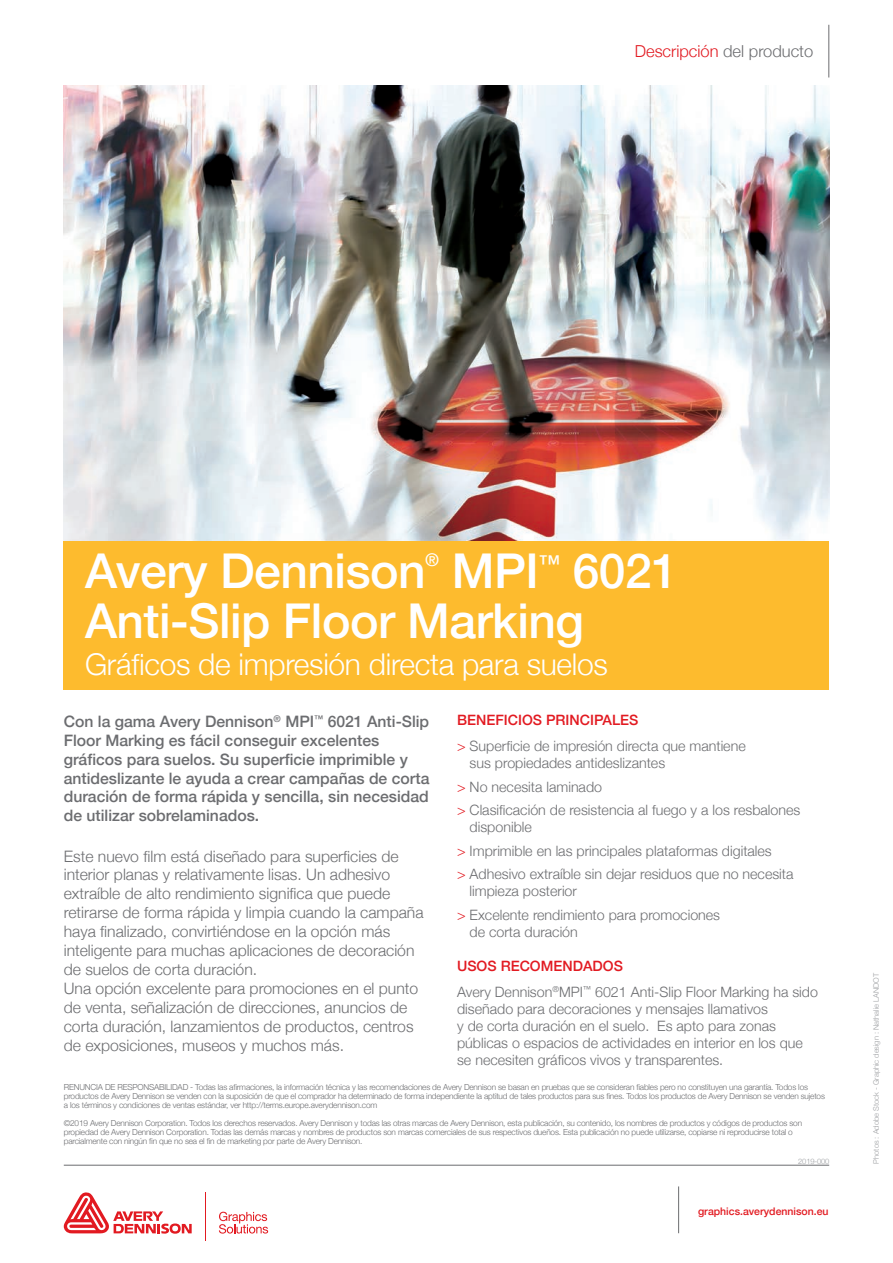
<style>
.page{position:relative;width:893px;height:1263px;background:#fff}
.page>*{position:absolute;margin:0;border:0;box-sizing:border-box;transform-origin:0 0}
.t1{font:500 48px/49.5px "Helvetica Neue";letter-spacing:-.01em;color:#fff}
.t2{font:300 30px "Helvetica Neue";letter-spacing:-.01em;color:#fff}
.t3{font:500 17.55px "Helvetica Neue";color:#fff}
.t4{font:300 16.5px "Helvetica Neue";color:#e21a21}
.t5{font:300 15.75px/18.9px "Helvetica Neue";color:#6c6d70}
.t6{font:500 15.75px/18.9px "Helvetica Neue";color:#6c6d70}
.t7{font:300 14.25px/23.5px "Helvetica Neue";color:#6c6d70}
.t8{font:500 10.5px "Helvetica Neue";color:#e21a21}
.t9{font:300 8.25px/9px "Helvetica Neue";letter-spacing:-.02em;color:#6c6d70}
.t10{font:300 7.5px "Helvetica Neue";color:#9d9fa2}
.s1{color:#6c6d70}
.s2{font-weight:500;color:#e21a21}
.s3{color:#e21a21}
</style>
<div class="page">
<img style="left:64px;top:85px;width:765px;height:456px">
<hr style="left:678px;top:1186px;width:1px;height:47px;background:#6c6d70">
<hr style="left:828px;top:25px;width:1px;height:52px;background:#6c6d70">
<hr style="left:64px;top:1165px;width:765px;height:1px;background:#6c6d70">
<hr style="left:206px;top:1192px;width:1px;height:48px;background:#e21a21">
<svg style="left:64px;top:1192px;width:128px;height:42px"></svg>
<svg style="left:219px;top:1212px;width:49px;height:21px"></svg>
<div style="left:64px;top:541px;width:765px;height:149px;background:#fdbb2e"></div>
<h3 class="t4" style="left:635px;top:38px;width:180px">Descripción <span class="s1">del producto</span></h3>
<h1 class="t1" style="left:85px;top:542px;width:342px">Avery Dennison</h1>
<h3 class="t3" style="left:425px;top:546px;width:15px">®</h3>
<h1 class="t1" style="left:85px;top:542px;width:594px;text-indent:367px">MPI<sup>™</sup> 6021<br>Anti-Slip Floor Marking</h1>
<h2 class="t2" style="left:85px;top:640px;width:524px">Gráficos de impresión directa para suelos</h2>
<h3 class="t7" style="left:457px;top:706px;width:290px;line-height:25.7px"><span class="s2">BENEFICIOS PRINCIPALES<br></span><span class="s3">&gt;</span> Superficie de impresión directa que mantiene</h3>
<h3 class="t7" style="left:457px;top:750px;width:345px;text-indent:13px">sus propiedades antideslizantes<br><span class="s3">&gt;</span> No necesita laminado<br><span class="s3">&gt;</span> Clasificación de resistencia al fuego y a los resbalones</h3>
<h3 class="t7" style="left:457px;top:814px;width:338px;text-indent:13px">disponible<br><span class="s3">&gt;</span> Imprimible en las principales plataformas digitales<br><span class="s3">&gt;</span> Adhesivo extraíble sin dejar residuos que no necesita</h3>
<h3 class="t7" style="left:457px;top:878px;width:265px;text-indent:13px">limpieza posterior<br><span class="s3">&gt;</span> Excelente rendimiento para promociones</h3>
<h3 class="t7" style="left:470px;top:919px;width:110px">de corta duración</h3>
<h3 class="t7" style="left:457px;top:952px;width:362px;line-height:25.5px"><span class="s2">USOS RECOMENDADOS<br></span>Avery Dennison<sup>®</sup>MPI<sup>™</sup> 6021 Anti-Slip Floor Marking ha sido</h3>
<h3 class="t7" style="left:457px;top:999px;width:347px;line-height:17.1px">diseñado para decoraciones y mensajes llamativos<br>y de corta duración en el suelo. Es apto para zonas públicas o espacios de actividades en interior en los que se necesiten gráficos vivos y transparentes.</h3>
<p class="t9" style="left:64px;top:1082px;width:763px">RENUNCIA DE RESPONSABILIDAD - Todas las afirmaciones, la información técnica y las recomendaciones de Avery Dennison se basan en pruebas que se consideran fiables pero no constituyen una garantía. Todos los productos de Avery Dennison se venden con la suposición de que el comprador ha determinado de forma independiente la aptitud de tales productos para sus fines. Todos los productos de Avery Dennison se venden sujetos a los términos y condiciones de ventas estándar, ver http://terms.europe.averydennison.com</p>
<p class="t9" style="left:64px;top:1117px;width:740px">©2019 Avery Dennison Corporation. Todos los derechos reservados. Avery Dennison y todas las otras marcas de Avery Dennison, esta publicación, su contenido, los nombres de productos y códigos de productos son propiedad de Avery Dennison Corporation. Todas las demás marcas y nombres de productos son marcas comerciales de sus respectivos dueños. Esta publicación no puede utilizarse, copiarse ni reproducirse total o parcialmente con ningún fin que no sea el fin de marketing por parte de Avery Dennison.</p>
<p class="t6" style="left:64px;top:710px;width:367px">Con la gama Avery Dennison<sup>®</sup> MPI<sup>™</sup> 6021 Anti-Slip Floor Marking es fácil conseguir excelentes gráficos para suelos. Su superficie imprimible y antideslizante le ayuda a crear campañas de corta duración de forma rápida y sencilla, sin necesidad de utilizar sobrelaminados.</p>
<p class="t5" style="left:64px;top:845px;width:361px">Este nuevo film está diseñado para superficies de interior planas y relativamente lisas. Un adhesivo extraíble de alto rendimiento significa que puede retirarse de forma rápida y limpia cuando la campaña haya finalizado, convirtiéndose en la opción más inteligente para muchas aplicaciones de decoración de suelos de corta duración.<br>Una opción excelente para promociones en el punto de venta, señalización de direcciones, anuncios de corta duración, lanzamientos de productos, centros de exposiciones, museos y muchos más.</p>
<p class="t10" style="left:798px;top:1155px;width:32px">2019-000</p>
<p class="t8" style="left:698px;top:1203px;width:132px">graphics.averydennison.eu</p>
<p class="t10" style="left:870px;top:1163px;width:192px;rotate:-90deg">Photos : Adobe Stock - Graphic design : Nathalie LANDOT</p>
</div>
